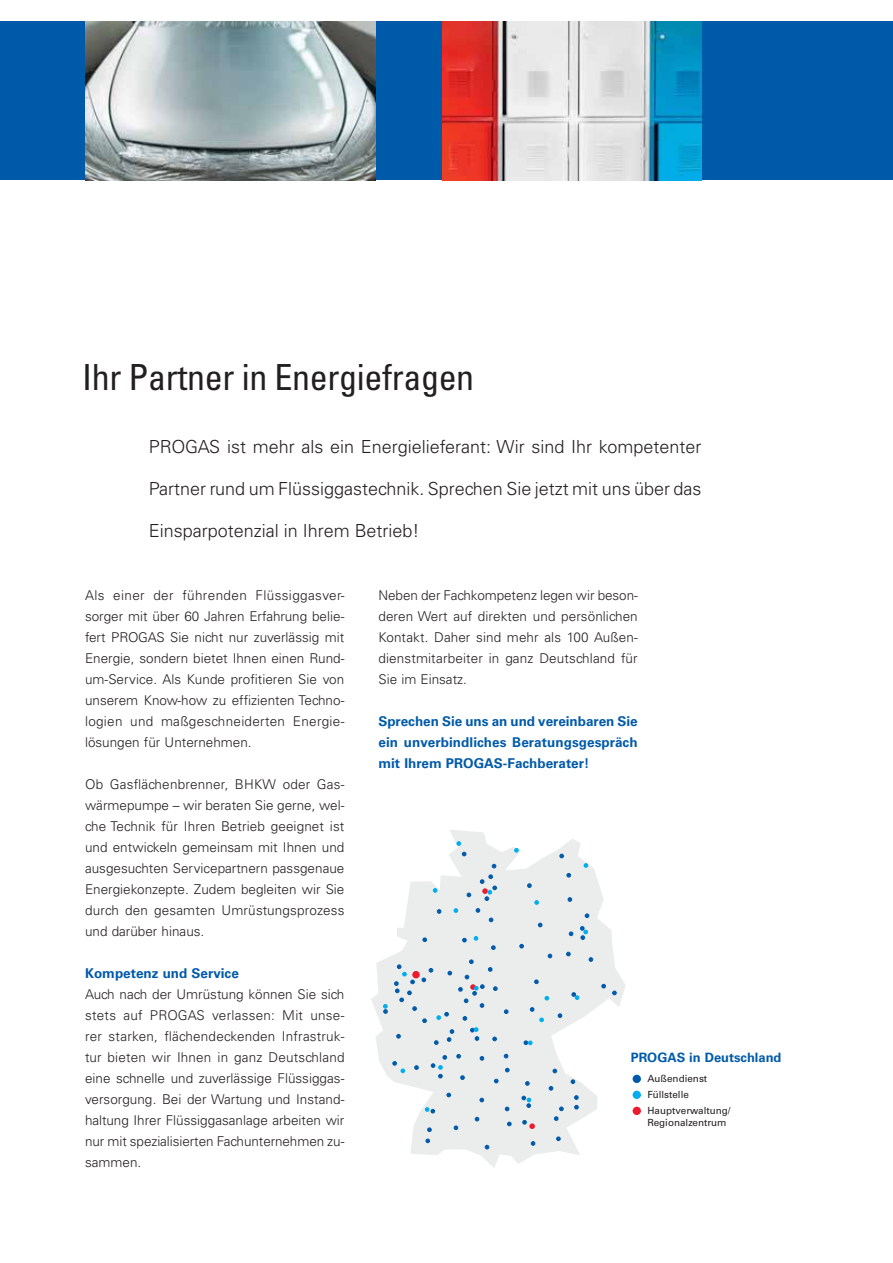
<style>
.page{position:relative;width:893px;height:1263px;background:#fff}
.page>*{position:absolute;margin:0;border:0;box-sizing:border-box;transform-origin:0 0}
.t1{font:condensed 36px "Univers";letter-spacing:-.01em;color:#231f20}
.t2{font:300 18px "Univers";color:#231f20}
.t3{font:300 13.5px/21px "Univers";color:#231f20;text-align:justify}
.t4{font:700 13.5px/21px "Univers";color:#005aaa;text-align:justify}
.t5{font:700 12.9px "Univers";color:#005aaa}
.t6{font:9.9px/11.9px "Univers";color:#231f20}
</style>
<div class="page">
<div style="left:0;top:21px;width:893px;height:159px;background:#005aaa"></div>
<img style="left:85px;top:21px;width:291px;height:159px">
<img style="left:442px;top:21px;width:260px;height:159px">
<svg style="left:371px;top:830px;width:255px;height:338px;fill:#ebecec"></svg>
<svg style="left:531px;top:1141px;width:4px;height:4px"></svg>
<svg style="left:527px;top:883px;width:4px;height:4px"></svg>
<svg style="left:494px;top:1079px;width:4px;height:4px"></svg>
<svg style="left:569px;top:932px;width:4px;height:4px"></svg>
<svg style="left:568px;top:897px;width:4px;height:4px"></svg>
<svg style="left:589px;top:957px;width:4px;height:4px"></svg>
<svg style="left:475px;top:1117px;width:4px;height:4px"></svg>
<svg style="left:554px;top:1107px;width:9px;height:13px"></svg>
<svg style="left:492px;top:864px;width:4px;height:4px"></svg>
<svg style="left:434px;top:1040px;width:4px;height:4px"></svg>
<svg style="left:553px;top:1069px;width:4px;height:4px"></svg>
<svg style="left:504px;top:1010px;width:4px;height:4px"></svg>
<svg style="left:574px;top:1105px;width:4px;height:4px"></svg>
<svg style="left:457px;top:1054px;width:4px;height:4px"></svg>
<svg style="left:612px;top:991px;width:4px;height:4px"></svg>
<svg style="left:520px;top:944px;width:4px;height:4px"></svg>
<svg style="left:549px;top:1086px;width:4px;height:4px"></svg>
<svg style="left:530px;top:1007px;width:4px;height:4px"></svg>
<svg style="left:460px;top:1075px;width:4px;height:4px"></svg>
<svg style="left:476px;top:908px;width:4px;height:4px"></svg>
<svg style="left:480px;top:1056px;width:4px;height:4px"></svg>
<svg style="left:427px;top:1128px;width:4px;height:4px"></svg>
<svg style="left:505px;top:1068px;width:4px;height:4px"></svg>
<svg style="left:462px;top:852px;width:4px;height:4px"></svg>
<svg style="left:463px;top:1016px;width:4px;height:4px"></svg>
<svg style="left:426px;top:1139px;width:4px;height:4px"></svg>
<svg style="left:491px;top:946px;width:4px;height:4px"></svg>
<svg style="left:571px;top:1080px;width:4px;height:4px"></svg>
<svg style="left:525px;top:1081px;width:4px;height:4px"></svg>
<svg style="left:560px;top:854px;width:4px;height:4px"></svg>
<svg style="left:538px;top:923px;width:4px;height:4px"></svg>
<svg style="left:396px;top:1034px;width:4px;height:4px"></svg>
<svg style="left:505px;top:1107px;width:4px;height:4px"></svg>
<svg style="left:454px;top:1126px;width:4px;height:4px"></svg>
<svg style="left:462px;top:938px;width:4px;height:4px"></svg>
<svg style="left:467px;top:893px;width:4px;height:4px"></svg>
<svg style="left:523px;top:1120px;width:12px;height:9px"></svg>
<svg style="left:558px;top:1014px;width:4px;height:4px"></svg>
<svg style="left:447px;top:1093px;width:4px;height:4px"></svg>
<svg style="left:507px;top:1122px;width:4px;height:4px"></svg>
<svg style="left:423px;top:938px;width:4px;height:4px"></svg>
<svg style="left:437px;top:909px;width:4px;height:4px"></svg>
<svg style="left:574px;top:1095px;width:4px;height:4px"></svg>
<svg style="left:548px;top:954px;width:4px;height:4px"></svg>
<svg style="left:485px;top:1145px;width:4px;height:4px"></svg>
<svg style="left:556px;top:1137px;width:4px;height:4px"></svg>
<svg style="left:504px;top:1054px;width:4px;height:4px"></svg>
<svg style="left:493px;top:1037px;width:4px;height:4px"></svg>
<svg style="left:602px;top:984px;width:4px;height:4px"></svg>
<svg style="left:534px;top:980px;width:4px;height:4px"></svg>
<svg style="left:447px;top:1029px;width:7px;height:12px"></svg>
<svg style="left:414px;top:1065px;width:4px;height:4px"></svg>
<svg style="left:480px;top:1098px;width:4px;height:4px"></svg>
<svg style="left:566px;top:952px;width:4px;height:4px"></svg>
<svg style="left:567px;top:873px;width:4px;height:4px"></svg>
<svg style="left:489px;top:918px;width:4px;height:4px"></svg>
<svg style="left:585px;top:914px;width:4px;height:4px"></svg>
<svg style="left:457px;top:841px;width:4px;height:4px"></svg>
<svg style="left:514px;top:848px;width:4px;height:4px"></svg>
<svg style="left:584px;top:863px;width:4px;height:4px"></svg>
<svg style="left:535px;top:900px;width:4px;height:4px"></svg>
<svg style="left:480px;top:875px;width:17px;height:26px"></svg>
<svg style="left:433px;top:888px;width:4px;height:4px"></svg>
<svg style="left:454px;top:908px;width:4px;height:4px"></svg>
<svg style="left:580px;top:926px;width:8px;height:13px"></svg>
<svg style="left:474px;top:936px;width:4px;height:4px"></svg>
<svg style="left:572px;top:992px;width:7px;height:7px"></svg>
<svg style="left:545px;top:996px;width:4px;height:4px"></svg>
<svg style="left:458px;top:960px;width:39px;height:47px;background:#d5dde4"></svg>
<svg style="left:383px;top:1004px;width:4px;height:9px"></svg>
<svg style="left:394px;top:965px;width:58px;height:58px;background:#dadfe5"></svg>
<svg style="left:470px;top:1027px;width:9px;height:13px"></svg>
<svg style="left:540px;top:1018px;width:4px;height:4px"></svg>
<svg style="left:524px;top:1041px;width:8px;height:4px"></svg>
<svg style="left:393px;top:1061px;width:12px;height:12px"></svg>
<svg style="left:431px;top:1055px;width:16px;height:23px"></svg>
<svg style="left:522px;top:1096px;width:9px;height:11px"></svg>
<svg style="left:425px;top:1107px;width:10px;height:6px"></svg>
<svg style="left:631px;top:1105px;width:12px;height:12px"></svg>
<div style="left:629px;top:1103px;width:15px;height:15px;border:3px solid #fff;border-radius:50%"></div>
<svg style="left:631px;top:1089px;width:12px;height:12px"></svg>
<div style="left:629px;top:1087px;width:15px;height:15px;border:3px solid #fff;border-radius:50%"></div>
<svg style="left:631px;top:1073px;width:12px;height:12px"></svg>
<div style="left:629px;top:1071px;width:15px;height:15px;border:3px solid #fff;border-radius:50%"></div>
<h1 class="t1" style="left:82px;top:364px;width:394px">Ihr Partner in Energiefragen</h1>
<h2 class="t2" style="left:149px;top:440px;width:554px">PROGAS ist mehr als ein Energielieferant: Wir sind Ihr kompe tenter</h2>
<h2 class="t2" style="left:149px;top:482px;width:554px">Partner rund um Flüssiggastechnik. Sprechen Sie jetzt mit uns über das</h2>
<h2 class="t2" style="left:149px;top:524px;width:272px">Einsparpotenzial in Ihrem Betrieb!</h2>
<p class="t3" style="left:85px;top:586px;width:261px">Als einer der führenden Flüssiggasver&shy;sorger mit über 60 Jahren Erfahrung belie&shy;fert PROGAS Sie nicht nur zuverlässig mit Energie, sondern bietet Ihnen einen Rund&shy;um-Service. Als Kunde profitieren Sie von unserem Know-how zu effizienten Techno&shy;logien und maßgeschneiderten Energie&shy;lösungen für Unternehmen.</p>
<p class="t3" style="left:85px;top:775px;width:261px">Ob Gasflächenbrenner, BHKW oder Gas&shy;wärmepumpe – wir beraten Sie gerne, wel&shy;che Technik für Ihren Betrieb geeignet ist und entwickeln gemeinsam mit Ihnen und ausgesuchten Servicepartnern passgenaue Energiekonzepte. Zudem begleiten wir Sie durch den gesamten Umrüstungsprozess und darüber hinaus.</p>
<p class="t4" style="left:85px;top:964px;width:155px">Kompetenz und Service</p>
<p class="t3" style="left:85px;top:985px;width:261px">Auch nach der Umrüstung können Sie sich stets auf PROGAS verlassen: Mit unse&shy;rer starken, flächendeckenden Infrastruk&shy;tur bieten wir Ihnen in ganz Deutschland eine schnelle und zuverlässige Flüssiggas&shy;versorgung. Bei der Wartung und Instand&shy;haltung Ihrer Flüssiggasanlage ar beiten wir nur mit spezialisierten Fachunter nehmen zu&shy;sammen.</p>
<p class="t3" style="left:378px;top:586px;width:261px">Neben der Fachkompetenz legen wir beson&shy;deren Wert auf direkten und persönlichen Kontakt. Daher sind mehr als 100 Außen&shy;dienstmitarbeiter in ganz Deutschland für Sie im Einsatz.</p>
<p class="t4" style="left:378px;top:712px;width:261px">Sprechen Sie uns an und vereinbaren Sie ein unverbindliches Beratungsgespräch mit Ihrem PROGAS-Fachberater!</p>
<p class="t5" style="left:631px;top:1052px;width:152px">PROGAS in Deutschland</p>
<p class="t6" style="left:647px;top:1073px;width:61px">Außendienst</p>
<p class="t6" style="left:647px;top:1089px;width:43px">Füllstelle</p>
<p class="t6" style="left:647px;top:1105px;width:85px">Hauptverwaltung/<br>Regionalzentrum</p>
</div>
